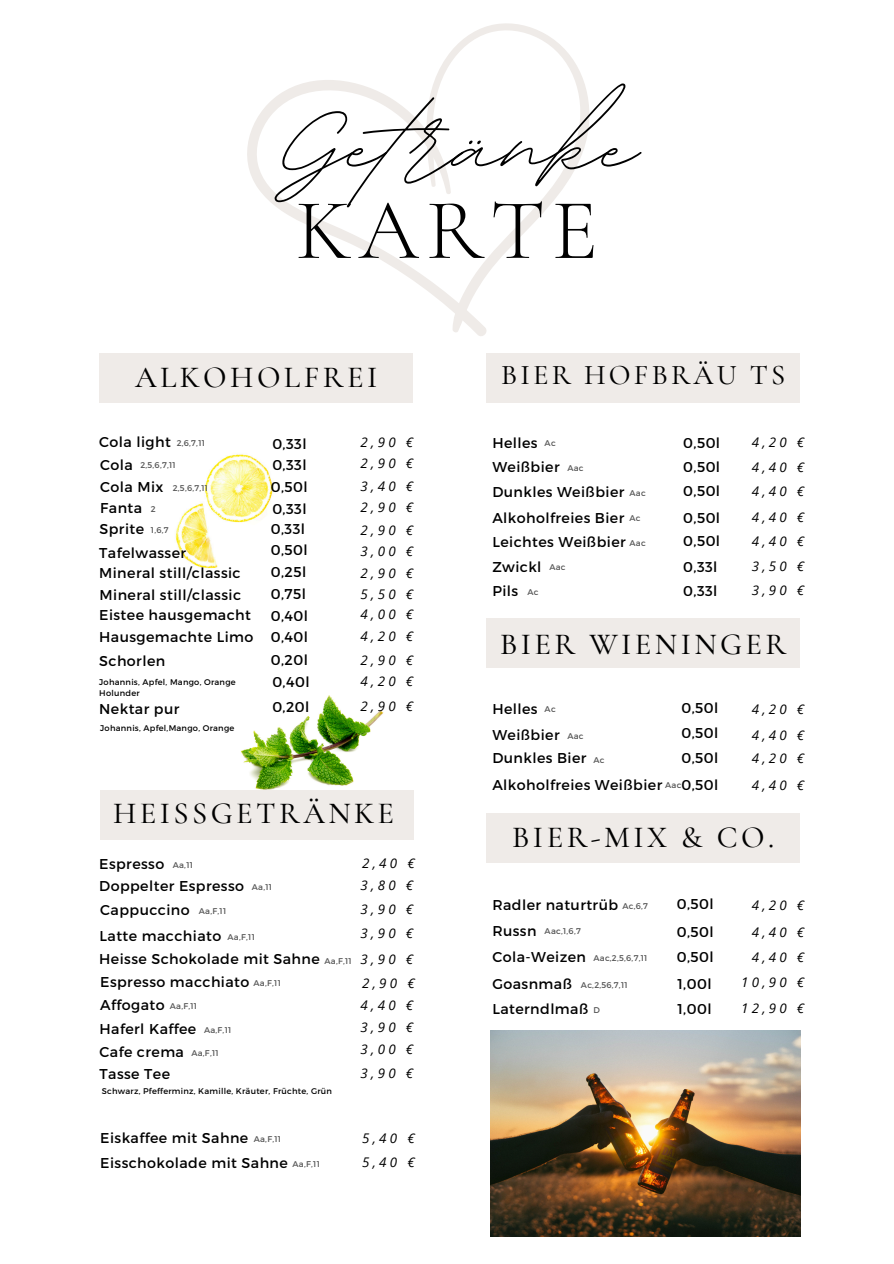
<style>
.page{position:relative;width:894px;height:1264px;background:#fff}
.page>*{position:absolute;margin:0;border:0;box-sizing:border-box;transform-origin:0 0}
.t1{font:162.45px "BD Script";color:#000}
.t2{font:300 86.55px "Cormorant Garamond";letter-spacing:.08em;color:#000}
.t3{font:500 30.6px "Cormorant Garamond";letter-spacing:.11em;color:#000}
.t4{font:500 28.5px "Cormorant Garamond";letter-spacing:.11em;color:#000}
.t5{font:14.25px "Montserrat";letter-spacing:.03em;color:#000}
.t6{font:italic 13.35px "Open Sans";letter-spacing:.25em;color:#000}
.t7{font:8.25px "Montserrat";letter-spacing:.03em;color:#545454}
.t8{font:8.25px "Montserrat";letter-spacing:.03em;color:#000}
</style>
<div class="page">
<svg style="left:247px;top:80px;width:238px;height:256px"></svg>
<svg style="left:420px;top:23px;width:169px;height:311px"></svg>
<div style="left:99px;top:353px;width:314px;height:49px;background:#efebe8"></div>
<div style="left:100px;top:790px;width:314px;height:49px;background:#efebe8"></div>
<div style="left:486px;top:353px;width:313px;height:49px;background:#efebe8"></div>
<div style="left:486px;top:618px;width:313px;height:50px;background:#efebe8"></div>
<div style="left:486px;top:813px;width:313px;height:49px;background:#efebe8"></div>
<img style="left:490px;top:1030px;width:310px;height:206px">
<img style="left:241px;top:695px;width:143px;height:95px">
<img style="left:175px;top:454px;width:98px;height:115px">
<h1 class="t1" style="left:281px;top:38px;width:356px">Getränke</h1>
<p class="t2" style="left:295px;top:178px;width:304px">KARTE</p>
<h3 class="t3" style="left:135px;top:358px;width:244px">ALKOHOLFREI</h3>
<h5 class="t5" style="left:99px;top:432px;width:73px">Cola light</h5>
<h5 class="t6" style="left:360px;top:433px;width:54px">2,90 €</h5>
<h5 class="t6" style="left:360px;top:454px;width:54px">2,90 €</h5>
<h4 class="t5" style="left:272px;top:434px;width:36px">0,33l</h4>
<h5 class="t5" style="left:272px;top:455px;width:36px">0,33l</h5>
<h4 class="t5" style="left:271px;top:477px;width:38px">0,50l</h4>
<h5 class="t5" style="left:272px;top:500px;width:36px">0,33l</h5>
<h4 class="t7" style="left:177px;top:438px;width:30px">2,6,7,11</h4>
<h5 class="t5" style="left:100px;top:455px;width:34px">Cola</h5>
<p class="t7" style="left:140px;top:459px;width:37px">2,5,6,7,11</p>
<p class="t7" style="left:173px;top:482px;width:37px">2,5,6,7,11</p>
<h5 class="t7" style="left:151px;top:503px;width:6px">2</h5>
<h4 class="t7" style="left:151px;top:525px;width:19px">1,6,7</h4>
<p class="t5" style="left:100px;top:477px;width:65px">Cola Mix</p>
<p class="t6" style="left:360px;top:477px;width:54px">3,40 €</p>
<h4 class="t5" style="left:100px;top:498px;width:43px">Fanta</h4>
<p class="t6" style="left:360px;top:498px;width:54px">2,90 €</p>
<h5 class="t5" style="left:99px;top:543px;width:88px">Tafelwasser</h5>
<h3 class="t5" style="left:99px;top:520px;width:46px">Sprite</h3>
<h5 class="t5" style="left:271px;top:519px;width:36px">0,33l</h5>
<h5 class="t5" style="left:271px;top:541px;width:38px">0,50l</h5>
<h4 class="t5" style="left:271px;top:563px;width:37px">0,25l</h4>
<h5 class="t5" style="left:271px;top:584px;width:37px">0,75l</h5>
<h5 class="t5" style="left:271px;top:606px;width:39px">0,40l</h5>
<h4 class="t5" style="left:99px;top:627px;width:156px">Hausgemachte Limo</h4>
<h5 class="t5" style="left:271px;top:627px;width:39px">0,40l</h5>
<h4 class="t6" style="left:360px;top:626px;width:54px">4,20 €</h4>
<h5 class="t6" style="left:360px;top:521px;width:54px">2,90 €</h5>
<h4 class="t6" style="left:360px;top:542px;width:54px">3,00 €</h4>
<h5 class="t5" style="left:99px;top:563px;width:143px">Mineral still/classic</h5>
<h5 class="t6" style="left:360px;top:563px;width:54px">2,90 €</h5>
<h4 class="t6" style="left:360px;top:584px;width:54px">5,50 €</h4>
<p class="t5" style="left:99px;top:605px;width:153px">Eistee hausgemacht</p>
<h5 class="t5" style="left:99px;top:651px;width:68px">Schorlen</h5>
<p class="t6" style="left:360px;top:650px;width:54px">2,90 €</p>
<h5 class="t8" style="left:99px;top:677px;width:138px">Johannis, Apfel, Mango, Orange</h5>
<h4 class="t8" style="left:99px;top:688px;width:42px">Holunder</h4>
<h5 class="t5" style="left:99px;top:585px;width:143px">Mineral still/classic</h5>
<h5 class="t6" style="left:360px;top:604px;width:54px">4,00 €</h5>
<p class="t5" style="left:271px;top:650px;width:39px">0,20l</p>
<h5 class="t5" style="left:272px;top:672px;width:39px">0,40l</h5>
<p class="t6" style="left:360px;top:672px;width:54px">4,20 €</p>
<h4 class="t5" style="left:99px;top:699px;width:82px">Nektar pur</h4>
<p class="t8" style="left:100px;top:722px;width:136px">Johannis, Apfel,Mango, Orange</p>
<p class="t5" style="left:272px;top:697px;width:39px">0,20l</p>
<h5 class="t6" style="left:360px;top:697px;width:54px">2,90 €</h5>
<h3 class="t3" style="left:113px;top:795px;width:282px">HEISSGETRÄNKE</h3>
<h5 class="t6" style="left:362px;top:853px;width:54px">2,40 €</h5>
<h5 class="t6" style="left:360px;top:875px;width:54px">3,80 €</h5>
<h5 class="t6" style="left:360px;top:899px;width:54px">3,90 €</h5>
<h5 class="t6" style="left:360px;top:924px;width:54px">3,90 €</h5>
<h5 class="t6" style="left:360px;top:950px;width:54px">3,90 €</h5>
<h4 class="t5" style="left:99px;top:855px;width:67px">Espresso</h4>
<p class="t7" style="left:173px;top:859px;width:22px">Aa,11</p>
<p class="t5" style="left:99px;top:876px;width:146px">Doppelter Espresso</p>
<h5 class="t7" style="left:252px;top:881px;width:22px">Aa,11</h5>
<h5 class="t5" style="left:100px;top:900px;width:91px">Cappuccino</h5>
<h5 class="t7" style="left:199px;top:905px;width:29px">Aa,F,11</h5>
<p class="t5" style="left:99px;top:926px;width:123px">Latte macchiato</p>
<h4 class="t7" style="left:227px;top:931px;width:29px">Aa,F,11</h4>
<h4 class="t5" style="left:99px;top:950px;width:222px">Heisse Schokolade mit Sahne</h4>
<p class="t7" style="left:324px;top:956px;width:29px">Aa,F,11</p>
<h5 class="t5" style="left:100px;top:972px;width:151px">Espresso macchiato</h5>
<h4 class="t6" style="left:362px;top:974px;width:54px">2,90 €</h4>
<p class="t6" style="left:360px;top:995px;width:54px">4,40 €</p>
<h5 class="t7" style="left:253px;top:977px;width:29px">Aa,F,11</h5>
<p class="t5" style="left:100px;top:995px;width:66px">Affogato</p>
<h4 class="t7" style="left:170px;top:1000px;width:29px">Aa,F,11</h4>
<h5 class="t5" style="left:99px;top:1019px;width:98px">Haferl Kaffee</h5>
<h5 class="t6" style="left:360px;top:1018px;width:54px">3,90 €</h5>
<p class="t7" style="left:204px;top:1024px;width:29px">Aa,F,11</p>
<h5 class="t7" style="left:191px;top:1048px;width:29px">Aa,F,11</h5>
<h4 class="t6" style="left:360px;top:1039px;width:54px">3,00 €</h4>
<h5 class="t5" style="left:99px;top:1042px;width:86px">Cafe crema</h5>
<p class="t5" style="left:99px;top:1064px;width:72px">Tasse Tee</p>
<h5 class="t6" style="left:360px;top:1063px;width:54px">3,90 €</h5>
<h4 class="t8" style="left:102px;top:1085px;width:232px">Schwarz, Pfefferminz, Kamille, Kräuter, Früchte, Grün</h4>
<h5 class="t5" style="left:100px;top:1128px;width:149px">Eiskaffee mit Sahne</h5>
<h5 class="t6" style="left:362px;top:1128px;width:54px">5,40 €</h5>
<h4 class="t5" style="left:100px;top:1154px;width:189px">Eisschokolade mit Sahne</h4>
<h5 class="t6" style="left:362px;top:1152px;width:54px">5,40 €</h5>
<h5 class="t7" style="left:254px;top:1133px;width:29px">Aa,F,11</h5>
<h4 class="t7" style="left:292px;top:1158px;width:29px">Aa,F,11</h4>
<h5 class="t4" style="left:501px;top:357px;width:286px">BIER HOFBRÄU TS</h5>
<h5 class="t5" style="left:492px;top:433px;width:47px">Helles</h5>
<h5 class="t5" style="left:492px;top:457px;width:69px">Weißbier</h5>
<h4 class="t5" style="left:492px;top:483px;width:133px">Dunkles Weißbier</h4>
<p class="t5" style="left:492px;top:508px;width:133px">Alkoholfreies Bier</p>
<p class="t6" style="left:751px;top:433px;width:54px">4,20 €</p>
<h4 class="t6" style="left:751px;top:458px;width:54px">4,40 €</h4>
<h5 class="t6" style="left:751px;top:482px;width:54px">4,40 €</h5>
<h4 class="t6" style="left:751px;top:508px;width:54px">4,40 €</h4>
<h4 class="t5" style="left:683px;top:434px;width:38px">0,50l</h4>
<h5 class="t5" style="left:683px;top:457px;width:38px">0,50l</h5>
<h5 class="t5" style="left:683px;top:482px;width:38px">0,50l</h5>
<h5 class="t5" style="left:683px;top:508px;width:38px">0,50l</h5>
<p class="t7" style="left:544px;top:438px;width:13px">Ac</p>
<h5 class="t7" style="left:567px;top:463px;width:18px">Aac</h5>
<h4 class="t7" style="left:629px;top:488px;width:18px">Aac</h4>
<p class="t7" style="left:629px;top:513px;width:13px">Ac</p>
<p class="t7" style="left:629px;top:537px;width:18px">Aac</p>
<p class="t5" style="left:492px;top:533px;width:135px">Leichtes Weißbier</p>
<h5 class="t5" style="left:683px;top:531px;width:38px">0,50l</h5>
<h4 class="t6" style="left:751px;top:531px;width:54px">4,40 €</h4>
<p class="t5" style="left:492px;top:557px;width:51px">Zwickl</p>
<h5 class="t5" style="left:683px;top:557px;width:36px">0,33l</h5>
<p class="t6" style="left:751px;top:557px;width:54px">3,50 €</p>
<h5 class="t5" style="left:492px;top:581px;width:27px">Pils</h5>
<h4 class="t5" style="left:683px;top:581px;width:36px">0,33l</h4>
<h5 class="t6" style="left:751px;top:581px;width:54px">3,90 €</h5>
<h5 class="t3" style="left:500px;top:625px;width:288px">BIER WIENINGER</h5>
<h5 class="t7" style="left:549px;top:561px;width:18px">Aac</h5>
<h4 class="t7" style="left:527px;top:586px;width:13px">Ac</h4>
<h4 class="t5" style="left:492px;top:699px;width:47px">Helles</h4>
<p class="t5" style="left:681px;top:698px;width:38px">0,50l</p>
<h5 class="t6" style="left:751px;top:699px;width:54px">4,20 €</h5>
<h5 class="t5" style="left:492px;top:725px;width:69px">Weißbier</h5>
<h4 class="t5" style="left:681px;top:724px;width:38px">0,50l</h4>
<p class="t6" style="left:751px;top:725px;width:54px">4,40 €</p>
<h5 class="t5" style="left:492px;top:748px;width:96px">Dunkles Bier</h5>
<h5 class="t5" style="left:681px;top:748px;width:38px">0,50l</h5>
<h4 class="t6" style="left:751px;top:749px;width:54px">4,20 €</h4>
<p class="t5" style="left:492px;top:775px;width:171px">Alkoholfreies Weißbier</p>
<h3 class="t5" style="left:681px;top:775px;width:38px">0,50l</h3>
<h4 class="t6" style="left:751px;top:775px;width:54px">4,40 €</h4>
<h5 class="t3" style="left:512px;top:818px;width:263px">BIER-MIX &amp; CO.</h5>
<p class="t7" style="left:544px;top:703px;width:13px">Ac</p>
<h5 class="t7" style="left:567px;top:730px;width:18px">Aac</h5>
<h4 class="t7" style="left:593px;top:754px;width:13px">Ac</h4>
<p class="t7" style="left:665px;top:780px;width:18px">Aac</p>
<p class="t5" style="left:492px;top:895px;width:127px">Radler naturtrüb</p>
<h5 class="t5" style="left:676px;top:894px;width:38px">0,50l</h5>
<h4 class="t6" style="left:751px;top:896px;width:54px">4,20 €</h4>
<p class="t5" style="left:492px;top:921px;width:46px">Russn</p>
<h5 class="t5" style="left:676px;top:922px;width:38px">0,50l</h5>
<h5 class="t6" style="left:751px;top:922px;width:54px">4,40 €</h5>
<h4 class="t5" style="left:492px;top:947px;width:95px">Cola-Weizen</h4>
<p class="t5" style="left:676px;top:948px;width:38px">0,50l</p>
<h4 class="t6" style="left:751px;top:948px;width:54px">4,40 €</h4>
<h5 class="t5" style="left:492px;top:974px;width:81px">Goasnmaß</h5>
<p class="t5" style="left:677px;top:974px;width:36px">1,00l</p>
<h5 class="t6" style="left:740px;top:973px;width:65px">10,90 €</h5>
<h5 class="t5" style="left:492px;top:999px;width:98px">Laterndlmaß</h5>
<p class="t5" style="left:677px;top:999px;width:36px">1,00l</p>
<h4 class="t6" style="left:740px;top:999px;width:65px">12,90 €</h4>
<h4 class="t7" style="left:622px;top:901px;width:27px">Ac,6,7</h4>
<h5 class="t7" style="left:544px;top:925px;width:38px">Aac,1,6,7</h5>
<p class="t7" style="left:593px;top:952px;width:55px">Aac,2,5,6,7,11</p>
<h5 class="t7" style="left:580px;top:979px;width:48px">Ac,2,56,7,11</h5>
<h4 class="t7" style="left:593px;top:1004px;width:8px">D</h4>
</div>
